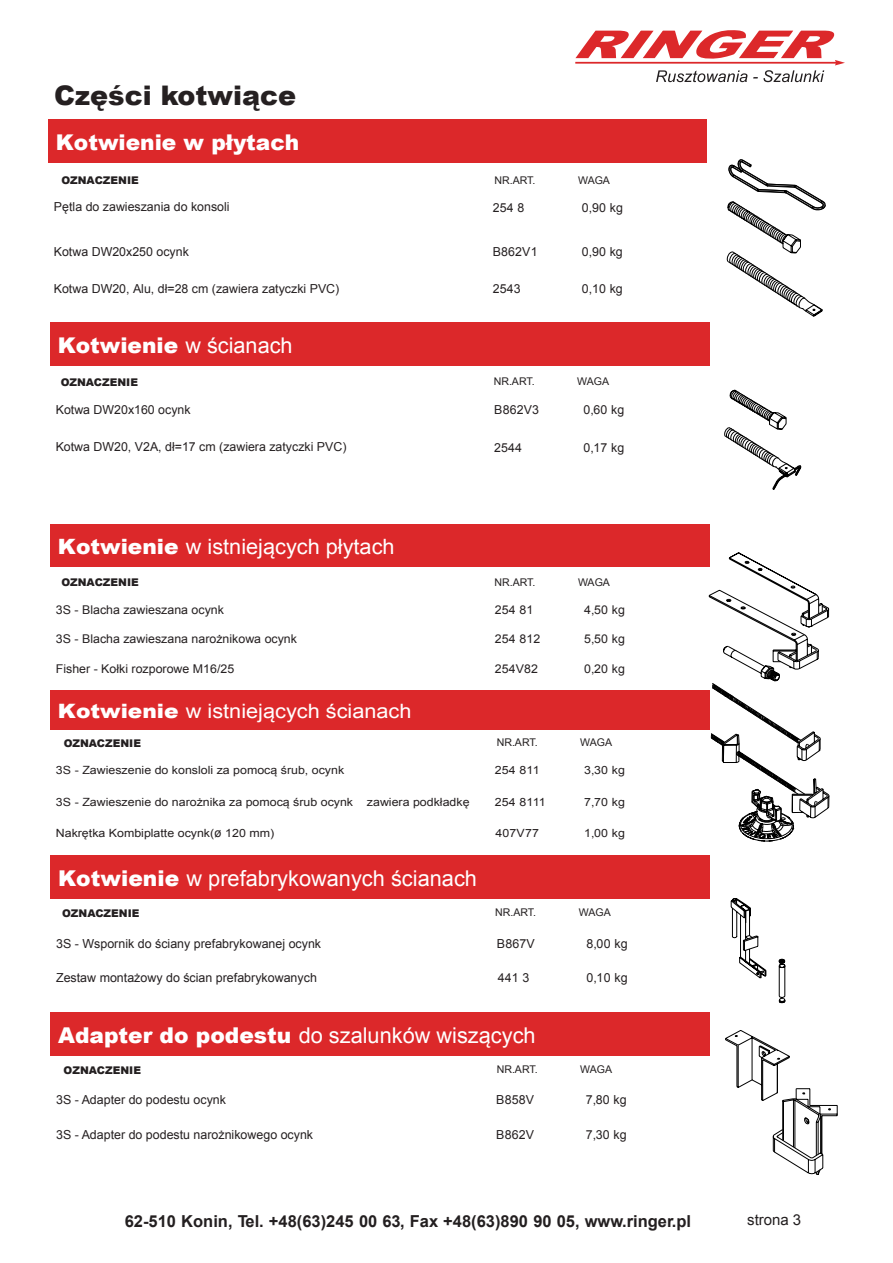
<style>
.page{position:relative;width:893px;height:1263px;background:#fff}
.page>*{position:absolute;margin:0;border:0;box-sizing:border-box;transform-origin:0 0}
.t1{font:900 27px "Arial";color:#252021}
.t2{font:21.75px "Arial";color:#fff}
.t3{font:900 21.75px "Arial";color:#fff}
.t4{font:900 21.6px "Arial";color:#fff}
.t5{font:21.15px "Arial";color:#fff}
.t6{font:19.8px "Arial";color:#fff;scale:1.1 1}
.t7{font:700 16.5px "Arial";color:#231f20}
.t8{font:15px "Arial";color:#231f20}
.t9{font:12.45px "Arial";color:#252021}
.t10{font:12px "Arial";color:#252021}
.t11{font:11.25px "Arial";color:#252021;scale:1.1 1}
.t12{font:10.65px "Arial";color:#231f20}
.t13{font:900 10.65px "Arial";color:#231f20}
.s1{font-weight:400}
.s2{font-weight:900}
.s3{font-size:12.3px}
</style>
<div class="page">
<div style="left:50px;top:524px;width:659px;height:42px;background:#dc282a"></div>
<div style="left:50px;top:690px;width:659px;height:40px;background:#dc282a"></div>
<div style="left:48px;top:119px;width:659px;height:44px;background:#dc282a"></div>
<div style="left:50px;top:322px;width:659px;height:44px;background:#dc282a"></div>
<div style="left:50px;top:855px;width:659px;height:44px;background:#dc282a"></div>
<div style="left:50px;top:1012px;width:659px;height:44px;background:#dc282a"></div>
<svg style="left:731px;top:898px;width:35px;height:80px"></svg>
<svg style="left:725px;top:1030px;width:112px;height:145px"></svg>
<svg style="left:724px;top:390px;width:77px;height:100px"></svg>
<svg style="left:727px;top:159px;width:98px;height:158px"></svg>
<svg style="left:779px;top:959px;width:6px;height:44px"></svg>
<svg style="left:709px;top:552px;width:120px;height:290px"></svg>
<svg style="left:575px;top:30px;width:270px;height:52px"></svg>
<h1 class="t1" style="left:54px;top:76px;width:243px">Części kotwiące</h1>
<h2 class="t3" style="left:56px;top:126px;width:245px">Kotwienie w płytach</h2>
<p class="t13" style="left:61px;top:172px;width:79px">OZNACZENIE</p>
<p class="t12" style="left:494px;top:173px;width:43px">NR.ART.</p>
<p class="t12" style="left:578px;top:173px;width:33px">WAGA</p>
<p class="t9" style="left:54px;top:199px;width:177px">Pętla do zawieszania do konsoli</p>
<p class="t9" style="left:493px;top:199px;width:33px">254 8</p>
<p class="t9" style="left:582px;top:199px;width:42px">0,90 kg</p>
<p class="t9" style="left:54px;top:243px;width:137px">Kotwa DW20x250 ocynk</p>
<p class="t9" style="left:493px;top:243px;width:46px">B862V1</p>
<p class="t9" style="left:582px;top:243px;width:42px">0,90 kg</p>
<p class="t9" style="left:54px;top:281px;width:287px">Kotwa DW20, Alu, dł=28 cm (zawiera zatyczki PVC)</p>
<p class="t9" style="left:493px;top:281px;width:29px">2543</p>
<p class="t9" style="left:582px;top:281px;width:42px">0,10 kg</p>
<h3 class="t4" style="left:58px;top:329px;width:236px">Kotwienie <span class="s1">w ścianach</span></h3>
<p class="t13" style="left:61px;top:374px;width:79px">OZNACZENIE</p>
<p class="t12" style="left:494px;top:375px;width:43px">NR.ART.</p>
<p class="t12" style="left:577px;top:375px;width:33px">WAGA</p>
<p class="t9" style="left:56px;top:402px;width:136px">Kotwa DW20x160 ocynk</p>
<p class="t9" style="left:494px;top:402px;width:46px">B862V3</p>
<p class="t9" style="left:583px;top:402px;width:42px">0,60 kg</p>
<p class="t9" style="left:56px;top:438px;width:292px">Kotwa DW20, V2A, dł=17 cm (zawiera zatyczki PVC)</p>
<p class="t9" style="left:494px;top:439px;width:29px">2544</p>
<p class="t9" style="left:583px;top:439px;width:42px">0,17 kg</p>
<h3 class="t5" style="left:58px;top:532px;width:338px"><span class="s2">Kotwienie</span> w istniejących płytach</h3>
<p class="t13" style="left:61px;top:574px;width:79px">OZNACZENIE</p>
<p class="t12" style="left:494px;top:575px;width:43px">NR.ART.</p>
<p class="t12" style="left:578px;top:575px;width:33px">WAGA</p>
<p class="t10" style="left:56px;top:602px;width:170px">3S - Blacha zawieszana ocynk</p>
<p class="t10" style="left:495px;top:602px;width:40px">254 81</p>
<p class="t10" style="left:584px;top:602px;width:42px">4,50 kg</p>
<p class="t10" style="left:56px;top:631px;width:243px">3S - Blacha zawieszana narożnikowa ocynk</p>
<p class="t10" style="left:495px;top:631px;width:47px">254 812</p>
<p class="t10" style="left:584px;top:631px;width:42px">5,50 kg</p>
<p class="t10" style="left:56px;top:661px;width:180px">Fisher - Kołki rozporowe M16/25</p>
<p class="t10" style="left:495px;top:661px;width:45px">254V82</p>
<p class="t10" style="left:584px;top:661px;width:42px">0,20 kg</p>
<h3 class="t6" style="left:58px;top:698px;width:323px"><span class="s2">Kotwienie</span> w istniejących ścianach</h3>
<p class="t13" style="left:64px;top:735px;width:79px">OZNACZENIE</p>
<p class="t12" style="left:497px;top:735px;width:43px">NR.ART.</p>
<p class="t12" style="left:580px;top:735px;width:33px">WAGA</p>
<p class="t11" style="left:56px;top:763px;width:264px">3S - Zawieszenie do konsloli za pomocą śrub, ocynk</p>
<p class="t11" style="left:495px;top:763px;width:42px">254 811</p>
<p class="t11" style="left:584px;top:763px;width:39px">3,30 kg</p>
<p class="t11" style="left:56px;top:794px;width:378px">3S - Zawieszenie do narożnika za pomocą śrub ocynk zawiera podkładkę</p>
<p class="t11" style="left:495px;top:794px;width:48px">254 8111</p>
<p class="t11" style="left:584px;top:794px;width:39px">7,70 kg</p>
<p class="t11" style="left:56px;top:826px;width:200px">Nakrętka Kombiplatte ocynk(<span class="s3">ø</span> 120 mm)</p>
<p class="t11" style="left:496px;top:826px;width:41px">407V77</p>
<p class="t11" style="left:584px;top:826px;width:39px">1,00 kg</p>
<h2 class="t2" style="left:58px;top:864px;width:420px"><span class="s2">Kotwienie</span> w prefabrykowanych ścianach</h2>
<p class="t13" style="left:62px;top:905px;width:79px">OZNACZENIE</p>
<p class="t12" style="left:495px;top:906px;width:43px">NR.ART.</p>
<p class="t12" style="left:579px;top:906px;width:33px">WAGA</p>
<p class="t9" style="left:56px;top:935px;width:267px">3S - Wspornik do ściany prefabrykowanej ocynk</p>
<p class="t9" style="left:497px;top:935px;width:39px">B867V</p>
<p class="t9" style="left:586px;top:935px;width:43px">8,00 kg</p>
<p class="t9" style="left:56px;top:970px;width:262px">Zestaw montażowy do ścian prefabrykowanych</p>
<p class="t9" style="left:498px;top:970px;width:33px">441 3</p>
<p class="t9" style="left:586px;top:970px;width:43px">0,10 kg</p>
<h2 class="t2" style="left:58px;top:1021px;width:479px"><span class="s2">Adapter do podestu</span> do szalunków wiszących</h2>
<p class="t13" style="left:64px;top:1062px;width:79px">OZNACZENIE</p>
<p class="t12" style="left:497px;top:1062px;width:43px">NR.ART.</p>
<p class="t12" style="left:580px;top:1062px;width:33px">WAGA</p>
<p class="t9" style="left:56px;top:1092px;width:172px">3S - Adapter do podestu ocynk</p>
<p class="t9" style="left:496px;top:1092px;width:39px">B858V</p>
<p class="t9" style="left:586px;top:1092px;width:43px">7,80 kg</p>
<p class="t9" style="left:56px;top:1126px;width:259px">3S - Adapter do podestu narożnikowego ocynk</p>
<p class="t9" style="left:496px;top:1126px;width:39px">B862V</p>
<p class="t9" style="left:586px;top:1126px;width:43px">7,30 kg</p>
<h3 class="t7" style="left:125px;top:1210px;width:568px">62-510 Konin, Tel. +48(63)245 00 63, Fax +48(63)890 90 05, www.ringer.pl</h3>
<p class="t8" style="left:747px;top:1210px;width:55px">strona 3</p>
</div>
